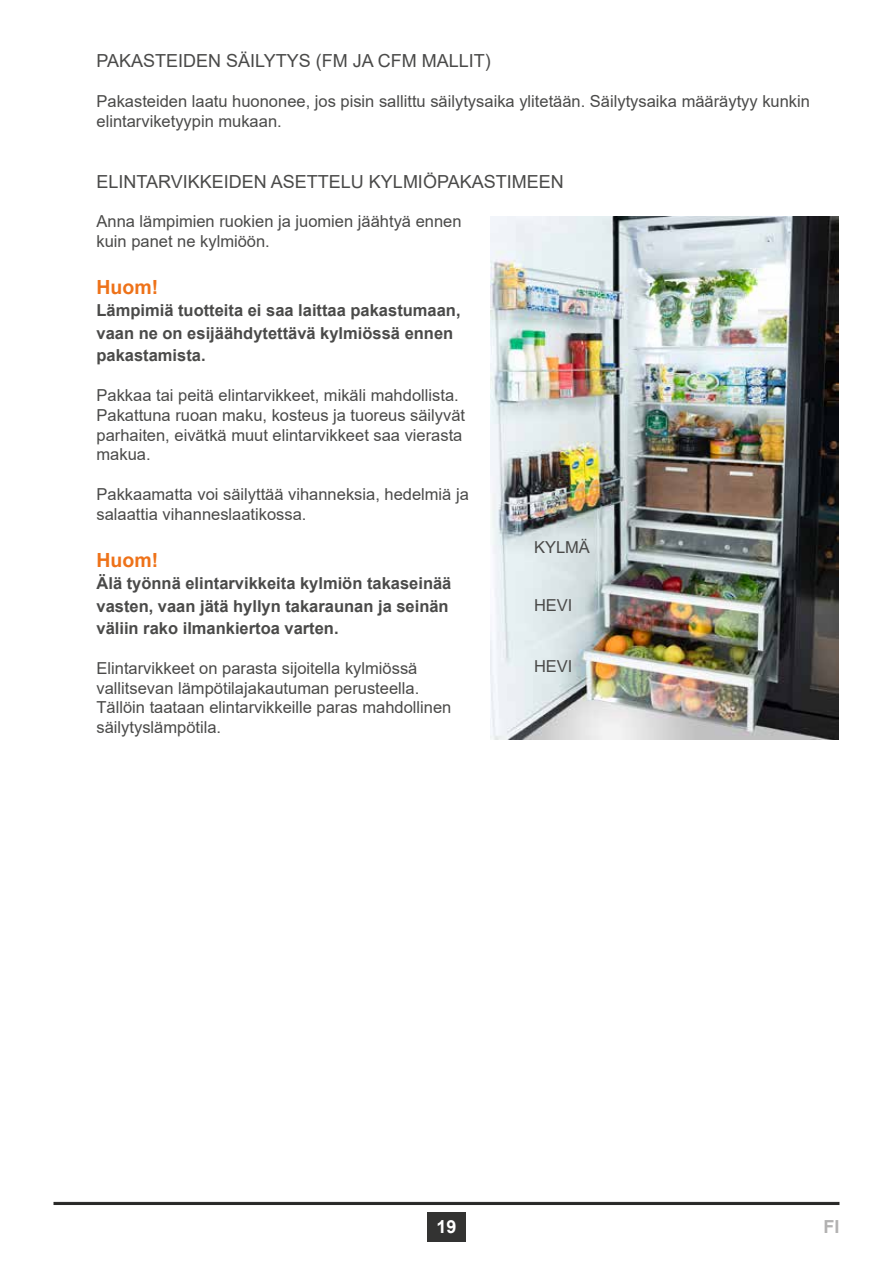
<style>
.page{position:relative;width:893px;height:1263px;background:#fff}
.page>*{position:absolute;margin:0;border:0;box-sizing:border-box;transform-origin:0 0}
.t1{font:700 19.5px "Arial";color:#ee7219}
.t2{font:18px "Arial";color:#4a4a49}
.t3{font:700 18px "Arial";color:#fff}
.t4{font:700 18px "Arial";color:#b3b2b2}
.t5{font:16.5px/19.8px "Arial";color:#4a4a49}
.t6{font:700 16.5px/22.5px "Arial";color:#4a4a49}
</style>
<div class="page">
<hr style="left:54px;top:1202px;width:785px;height:3px;background:#282827">
<div style="left:427px;top:1212px;width:39px;height:30px;background:#333332"></div>
<img style="left:491px;top:217px;width:348px;height:522px">
<p class="t2" style="left:97px;top:48px;width:396px">PAKASTEIDEN SÄILYTYS (FM JA CFM MALLIT)</p>
<p class="t5" style="left:97px;top:91px;width:715px">Pakasteiden laatu huononee, jos pisin sallittu säilytysaika ylitetään. Säilytysaika määräytyy kunkin elintarviketyypin mukaan.</p>
<p class="t2" style="left:97px;top:169px;width:469px">ELINTARVIKKEIDEN ASETTELU KYLMIÖPAKASTIMEEN</p>
<p class="t5" style="left:97px;top:212px;width:366px">Anna lämpimien ruokien ja juomien jäähtyä ennen kuin panet ne kylmiöön.</p>
<p class="t1" style="left:97px;top:273px;width:63px">Huom!</p>
<p class="t6" style="left:97px;top:300px;width:366px">Lämpimiä tuotteita ei saa laittaa pakastumaan, vaan ne on esijäähdytettävä kylmiössä ennen pakastamista.</p>
<p class="t5" style="left:97px;top:385px;width:370px">Pakkaa tai peitä elintarvikkeet, mikäli mahdollista.<br>Pakattuna ruoan maku, kosteus ja tuoreus säilyvät parhaiten, eivätkä muut elintarvikkeet saa vierasta makua.</p>
<p class="t5" style="left:97px;top:484px;width:374px">Pakkaamatta voi säilyttää vihanneksia, hedelmiä ja salaattia vihanneslaatikossa.</p>
<p class="t1" style="left:97px;top:546px;width:63px">Huom!</p>
<p class="t6" style="left:97px;top:572px;width:356px">Älä työnnä elintarvikkeita kylmiön takaseinää vasten, vaan jätä hyllyn takaraunan ja seinän väliin rako ilmankiertoa varten.</p>
<p class="t5" style="left:97px;top:658px;width:356px">Elintarvikkeet on parasta sijoitella kylmiössä vallitsevan lämpötilajakautuman perusteella.<br>Tällöin taataan elintarvikkeille paras mahdollinen säilytyslämpötila.</p>
<p class="t5" style="left:534px;top:537px;width:57px">KYLMÄ</p>
<p class="t5" style="left:534px;top:596px;width:40px">HEVI</p>
<p class="t5" style="left:534px;top:656px;width:40px">HEVI</p>
<p class="t3" style="left:436px;top:1214px;width:22px">19</p>
<p class="t4" style="left:823px;top:1214px;width:18px">FI</p>
</div>
